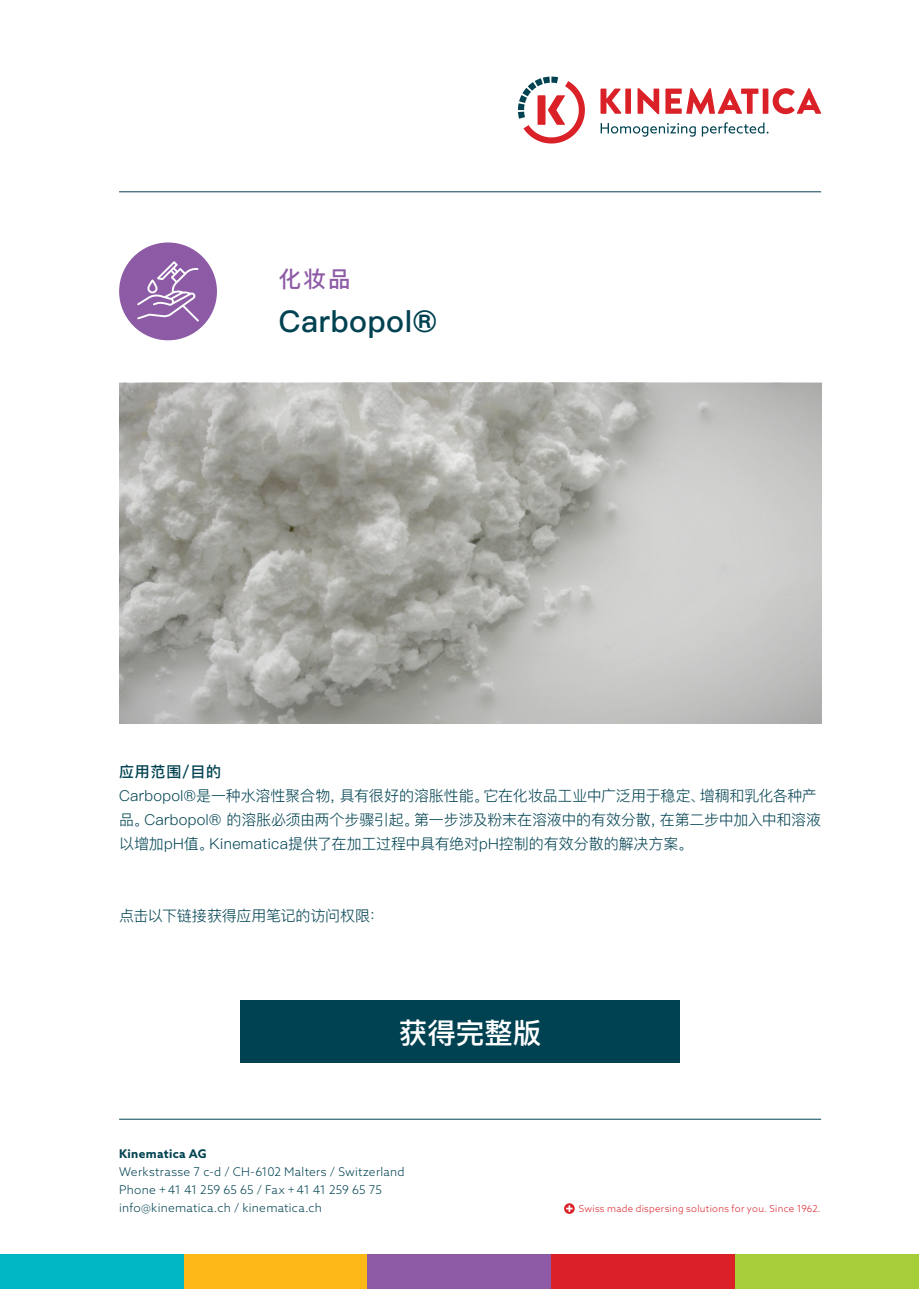
<style>
.page{position:relative;width:919px;height:1289px;background:#fff}
.page>*{position:absolute;margin:0;border:0;box-sizing:border-box;transform-origin:0 0}
.t1{font:500 30px "Ping Fang SC";letter-spacing:.02em;color:#004251}
.t2{font:500 28.5px "Ping Fang SC";color:#fff}
.t3{font:500 22.5px "Ping Fang SC";color:#8d5ba6}
.t4{font:300 15px/24px "Ping Fang SC";letter-spacing:-.005em;color:#004251}
.t5{font:500 15px "Ping Fang SC";letter-spacing:.05em;color:#004251}
.t6{font:300 12px/18px "Azo Sans";letter-spacing:.02em;color:#004251}
.t7{font:700 12px "Azo Sans";letter-spacing:.025em;color:#004251}
.t8{font:300 9.6px "Azo Sans";letter-spacing:.03em;color:#da2128}
</style>
<div class="page">
<svg style="left:600px;top:89px;width:21px;height:25px"></svg>
<div style="left:625px;top:89px;width:6px;height:25px;background:#da2128"></div>
<svg style="left:637px;top:88px;width:22px;height:26px"></svg>
<svg style="left:665px;top:88px;width:93px;height:26px"></svg>
<div style="left:762px;top:89px;width:6px;height:25px;background:#da2128"></div>
<svg style="left:772px;top:88px;width:49px;height:26px"></svg>
<svg style="left:518px;top:77px;width:67px;height:66px"></svg>
<svg style="left:600px;top:123px;width:95px;height:14px"></svg>
<svg style="left:701px;top:122px;width:67px;height:14px"></svg>
<hr style="left:119px;top:191px;width:702px;height:1px;background:#004251">
<div style="left:184px;top:1254px;width:183px;height:34px;background:#fcb814"></div>
<div style="left:367px;top:1254px;width:184px;height:34px;background:#8d5ba6"></div>
<div style="left:551px;top:1254px;width:184px;height:34px;background:#da2128"></div>
<div style="left:735px;top:1254px;width:183px;height:34px;background:#a6ce39"></div>
<div style="left:0;top:1254px;width:184px;height:34px;background:#00b7c5"></div>
<hr style="left:119px;top:1118px;width:702px;height:1px;background:#004251">
<svg style="left:564px;top:1203px;width:10px;height:10px"></svg>
<svg style="left:566px;top:1205px;width:6px;height:6px"></svg>
<svg style="left:119px;top:383px;width:702px;height:340px;background:#b3b2ae"></svg>
<div style="left:119px;top:242px;width:98px;height:98px;background:#8d5ba6;border-radius:50%"></div>
<svg style="left:137px;top:261px;width:62px;height:60px"></svg>
<div style="left:240px;top:1000px;width:439px;height:62px;background:#004251"></div>
<h3 class="t3" style="left:279px;top:265px;width:73px">化妆品</h3>
<h1 class="t1" style="left:279px;top:303px;width:160px">Carbopol®</h1>
<p class="t5" style="left:119px;top:763px;width:103px">应用范围/目的</p>
<p class="t4" style="left:119px;top:784px;width:703px">Carbopol®是一种水溶性聚合物，具有很好的溶胀性能。它在化妆品工业中广泛用于稳定、增稠和乳化各种产品。Carbopol® 的溶胀必须由两个步骤引起。第一步涉及粉末在溶液中的有效分散，在第二步中加入中和溶液以增加pH值。Kinematica提供了在加工过程中具有绝对pH控制的有效分散的解决方案。</p>
<p class="t4" style="left:119px;top:904px;width:266px">点击以下链接获得应用笔记的访问权限：</p>
<h2 class="t2" style="left:399px;top:1015px;width:144px">获得完整版</h2>
<p class="t7" style="left:119px;top:1145px;width:89px">Kinematica AG</p>
<p class="t6" style="left:119px;top:1162px;width:287px">Werkstrasse 7 c-d / CH-6102 Malters / Switzerland<br>Phone +41 41 259 65 65 / Fax +41 41 259 65 75 info@kinematica.ch / kinematica.ch</p>
<p class="t8" style="left:579px;top:1202px;width:243px">Swiss made dispersing solutions for you. Since 1962.</p>
</div>
